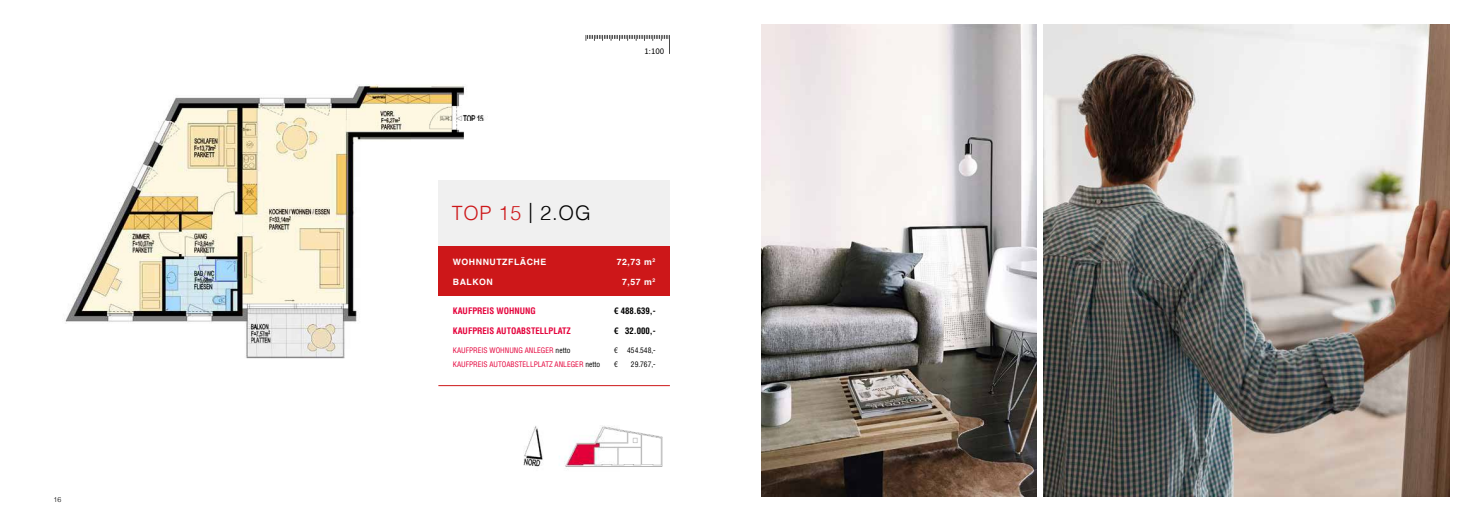
<style>
.page{position:relative;width:1474px;height:521px;background:#fff}
.page>*{position:absolute;margin:0;border:0;box-sizing:border-box;transform-origin:0 0}
.t1{font:300 19.69px "Helvetica";color:#cd1719}
.t2{font:700 condensed 8.75px "Helvetica LT Std";color:#e4003a}
.t3{font:700 8.75px "Helvetica";letter-spacing:.06em;color:#fff}
.t4{font:700 condensed 8.75px "Helvetica LT Std";color:#000}
.t5{font:8.75px "Adobe Clean UX";color:#000}
.t6{font:condensed 7.44px "Helvetica LT Std";color:#e4003a}
.t7{font:condensed 7.44px "Helvetica LT Std";color:#000}
.t8{font:300 7px "Helvetica";color:#000}
.s1{font-size:20.12px;color:#000}
.s2{color:#000}
</style>
<div class="page">
<img style="left:523px;top:426px;width:140px;height:41px">
<img style="left:761px;top:25px;width:275px;height:471px">
<img style="left:1043px;top:25px;width:406px;height:471px">
<img style="left:65px;top:84px;width:444px;height:303px">
<svg style="left:585px;top:35px;width:85px;height:19px"></svg>
<div style="left:438px;top:180px;width:232px;height:66px;background:#f0f0f0"></div>
<hr style="left:438px;top:385px;width:232px;height:1px;background:#cd1719">
<div style="left:438px;top:246px;width:232px;height:50px;background:#cd1719"></div>
<p class="t8" style="left:53px;top:493px;width:10px">16</p>
<p class="t5" style="left:644px;top:46px;width:21px">1:100</p>
<h1 class="t1" style="left:452px;top:197px;width:140px">TOP 15 <span class="s1">| 2.OG</span></h1>
<p class="t3" style="left:453px;top:257px;width:95px">WOHNNUTZFLÄCHE</p>
<p class="t3" style="left:617px;top:257px;width:40px">72,73 m<sup>2</sup></p>
<p class="t3" style="left:453px;top:276px;width:42px">BALKON</p>
<p class="t3" style="left:622px;top:276px;width:35px">7,57 m<sup>2</sup></p>
<p class="t2" style="left:453px;top:305px;width:84px">KAUFPREIS WOHNUNG</p>
<p class="t4" style="left:614px;top:305px;width:43px">€ 488.639,-</p>
<p class="t2" style="left:453px;top:325px;width:119px">KAUFPREIS AUTOABSTELLPLATZ</p>
<p class="t4" style="left:614px;top:325px;width:43px">€ 32.000,-</p>
<p class="t6" style="left:453px;top:346px;width:119px">KAUFPREIS WOHNUNG ANLEGER <span class="s2">netto</span></p>
<p class="t7" style="left:614px;top:346px;width:5px">€</p>
<p class="t7" style="left:627px;top:346px;width:30px">454.548,-</p>
<p class="t6" style="left:453px;top:359px;width:149px">KAUFPREIS AUTOABSTELLPLATZ ANLEGER <span class="s2">netto</span></p>
<p class="t7" style="left:614px;top:359px;width:5px">€</p>
<p class="t7" style="left:631px;top:359px;width:26px">29.767,-</p>
</div>
